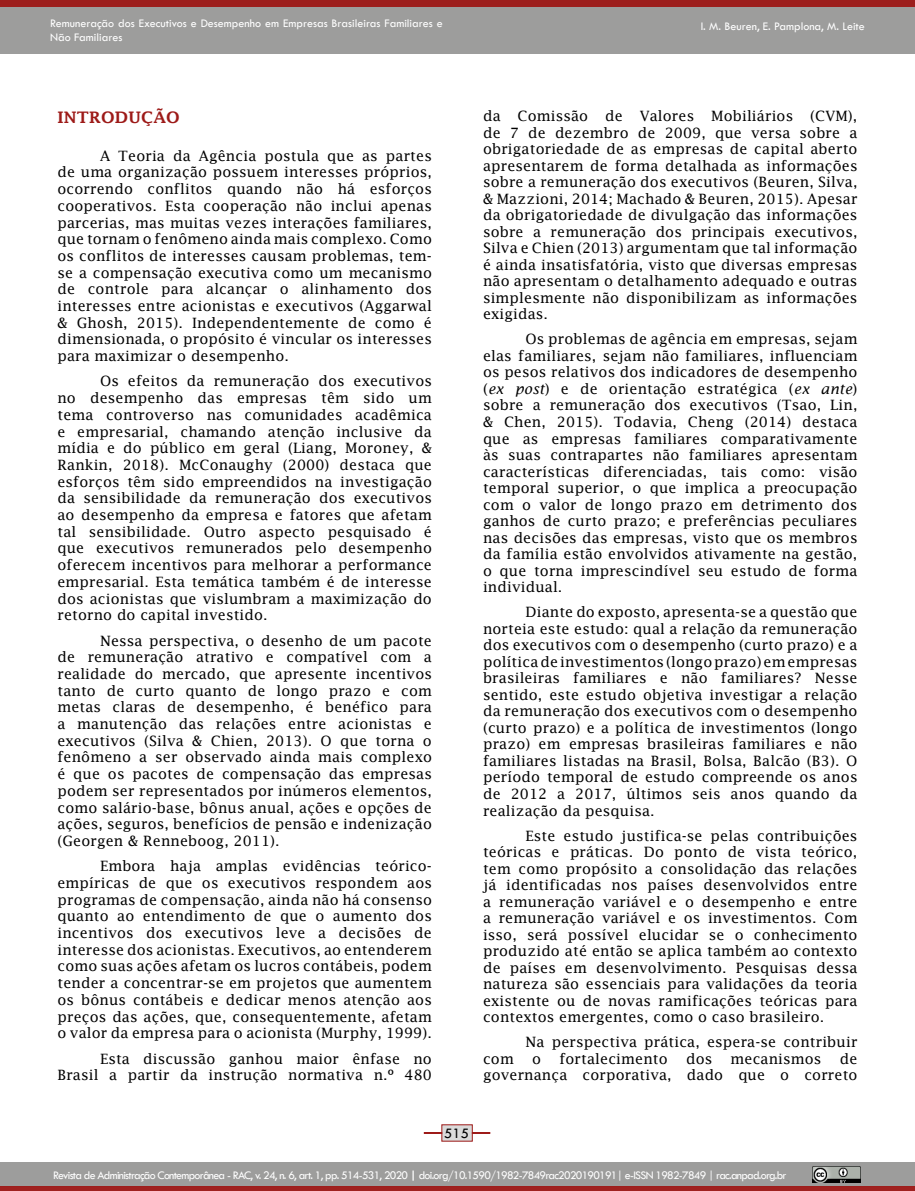
<style>
.page{position:relative;width:915px;height:1191px;background:#fff}
.page>*{position:absolute;margin:0;border:0;box-sizing:border-box;transform-origin:0 0}
.t1{font:600 15.9px "Lucida Fax";letter-spacing:.01em;color:#9d1a18;scale:1.04 1}
.t2{font:15px "Tw Cen";color:#000}
.t3{font:14.25px/16.5px "Lucida Fax";letter-spacing:.01em;color:#000;text-align:justify}
.t4{font:12px "Tw Cen";letter-spacing:-.06em;color:#fff}
.t5{font:12px "Tw Cen";color:#fff}
.s1{font-style:italic}
.s2{font-weight:700}
</style>
<div class="page">
<div style="left:0;top:0;width:914px;height:54px;background:#9d9d9c"></div>
<div style="left:0;top:0;width:914px;height:7px;background:#9d1a18"></div>
<div style="left:0;top:1162px;width:914px;height:24px;background:#9d9d9c"></div>
<img style="left:812px;top:1166px;width:48px;height:16px">
<div style="left:0;top:1186px;width:914px;height:5px;background:#a0211f"></div>
<svg style="left:423px;top:1124px;width:68px;height:18px"></svg>
<p class="t5" style="left:50px;top:16px;width:394px">Remuneração dos Executivos e Desempenho em Empresas Brasileiras Familiares e</p>
<p class="t5" style="left:700px;top:19px;width:166px">I. M. Beuren, E. Pamplona, M. Leite</p>
<p class="t5" style="left:50px;top:30px;width:74px">Não Familiares</p>
<p class="t1" style="left:57px;top:108px;width:119px">INTRODUÇÃO</p>
<p class="t3" style="left:57px;top:147px;width:376px;text-indent:43px">A Teoria da Agência postula que as partes de uma organização possuem interesses próprios, ocorrendo conflitos quando não há esforços cooperativos. Esta cooperação não inclui apenas parcerias, mas muitas vezes interações familiares, que tornam o fenômeno ainda mais complexo. Como os conflitos de interesses causam problemas, tem&shy;se a compensação executiva como um mecanismo de controle para alcançar o alinhamento dos interesses entre acionistas e executivos (Aggarwal &amp; Ghosh, 2015). Independentemente de como é dimensionada, o propósito é vincular os interesses para maximizar o desempenho.</p>
<p class="t3" style="left:57px;top:373px;width:376px;text-indent:43px">Os efeitos da remuneração dos executivos no desempenho das empresas têm sido um tema controverso nas comunidades acadêmica e empresarial, chamando atenção inclusive da mídia e do público em geral (Liang, Moroney, &amp; Rankin, 2018). McConaughy (2000) destaca que esforços têm sido empreendidos na investigação da sensibilidade da remuneração dos executivos ao desempenho da empresa e fatores que afetam tal sensibilidade. Outro aspecto pesquisado é que executivos remunerados pelo desempenho oferecem incentivos para melhorar a performance empresarial. Esta temática também é de interesse dos acionistas que vislumbram a maximização do retorno do capital investido.</p>
<p class="t3" style="left:57px;top:632px;width:376px;text-indent:43px">Nessa perspectiva, o desenho de um pacote de remuneração atrativo e compatível com a realidade do mercado, que apresente incentivos tanto de curto quanto de longo prazo e com metas claras de desempenho, é benéfico para a manutenção das relações entre acionistas e executivos (Silva &amp; Chien, 2013). O que torna o fenômeno a ser observado ainda mais complexo é que os pacotes de compensação das empresas podem ser representados por inúmeros elementos, como salário-base, bônus anual, ações e opções de ações, seguros, benefícios de pensão e indenização (Georgen &amp; Renneboog, 2011).</p>
<p class="t3" style="left:57px;top:857px;width:376px;text-indent:43px">Embora haja amplas evidências teórico&shy;empíricas de que os executivos respondem aos programas de compensação, ainda não há consenso quanto ao entendimento de que o aumento dos incentivos dos executivos leve a decisões de interesse dos acionistas. Executivos, ao entenderem como suas ações afetam os lucros contábeis, podem tender a concentrar-se em projetos que aumentem os bônus contábeis e dedicar menos atenção aos preços das ações, que, consequentemente, afetam o valor da empresa para o acionista (Murphy, 1999).</p>
<p class="t3" style="left:57px;top:1050px;width:376px;text-align:right">Esta discussão ganhou maior ênfase no<br>Brasil a partir da instrução normativa n.º 480</p>
<p class="t3" style="left:483px;top:108px;width:376px">da Comissão de Valores Mobiliários (CVM), de 7 de dezembro de 2009, que versa sobre a obrigatoriedade de as empresas de capital aberto apresentarem de forma detalhada as informações sobre a remuneração dos executivos (Beuren, Silva, &amp; Mazzioni, 2014; Machado &amp; Beuren, 2015). Apesar da obrigatoriedade de divulgação das informações sobre a remuneração dos principais executivos, Silva e Chien (2013) argumentam que tal informação é ainda insatisfatória, visto que diversas empresas não apresentam o detalhamento adequado e outras simplesmente não disponibilizam as informações exigidas.</p>
<p class="t3" style="left:483px;top:331px;width:376px;text-indent:43px">Os problemas de agência em empresas, sejam elas familiares, sejam não familiares, influenciam os pesos relativos dos indicadores de desempenho (<span class="s1">ex post</span>) e de orientação estratégica (<span class="s1">ex ante</span>) sobre a remuneração dos executivos (Tsao, Lin, &amp; Chen, 2015). Todavia, Cheng (2014) destaca que as empresas familiares comparativamente às suas contrapartes não familiares apresentam características diferenciadas, tais como: visão temporal superior, o que implica a preocupação com o valor de longo prazo em detrimento dos ganhos de curto prazo; e preferências peculiares nas decisões das empresas, visto que os membros da família estão envolvidos ativamente na gestão, o que torna imprescindível seu estudo de forma individual.</p>
<p class="t3" style="left:483px;top:604px;width:376px;text-indent:43px">Diante do exposto, apresenta-se a questão que norteia este estudo: qual a relação da remuneração dos executivos com o desempenho (curto prazo) e a política de investimentos (longo prazo) em empresas brasileiras familiares e não familiares? Nesse sentido, este estudo objetiva investigar a relação da remuneração dos executivos com o desempenho (curto prazo) e a política de investimentos (longo prazo) em empresas brasileiras familiares e não familiares listadas na Brasil, Bolsa, Balcão (B3). O período temporal de estudo compreende os anos de 2012 a 2017, últimos seis anos quando da realização da pesquisa.</p>
<p class="t3" style="left:483px;top:827px;width:376px;text-indent:43px">Este estudo justifica-se pelas contribuições teóricas e práticas. Do ponto de vista teórico, tem como propósito a consolidação das relações já identificadas nos países desenvolvidos entre a remuneração variável e o desempenho e entre a remuneração variável e os investimentos. Com isso, será possível elucidar se o conhecimento produzido até então se aplica também ao contexto de países em desenvolvimento. Pesquisas dessa natureza são essenciais para validações da teoria existente ou de novas ramificações teóricas para contextos emergentes, como o caso brasileiro.</p>
<p class="t3" style="left:525px;top:1033px;width:333px">Na perspectiva prática, espera-se contribuir</p>
<p class="t3" style="left:483px;top:1050px;width:32px">com</p>
<p class="t3" style="left:532px;top:1050px;width:10px">o</p>
<p class="t3" style="left:559px;top:1050px;width:110px">fortalecimento</p>
<p class="t3" style="left:685px;top:1050px;width:28px">dos</p>
<p class="t3" style="left:730px;top:1050px;width:92px">mecanismos</p>
<p class="t3" style="left:483px;top:1050px;width:376px;text-align:right">de<br>governança corporativa, dado que o correto</p>
<p class="t2" style="left:445px;top:1124px;width:26px">515</p>
<p class="t4" style="left:53px;top:1167px;width:734px">Revista de Administração Contemporânea - RAC, v. 24, n. 6, art. 1, pp. 514-531, 2020 <span class="s2">|</span> doi.org/10.1590/1982-7849rac2020190191| e-ISSN 1982-7849 | rac.anpad.org.br</p>
</div>
